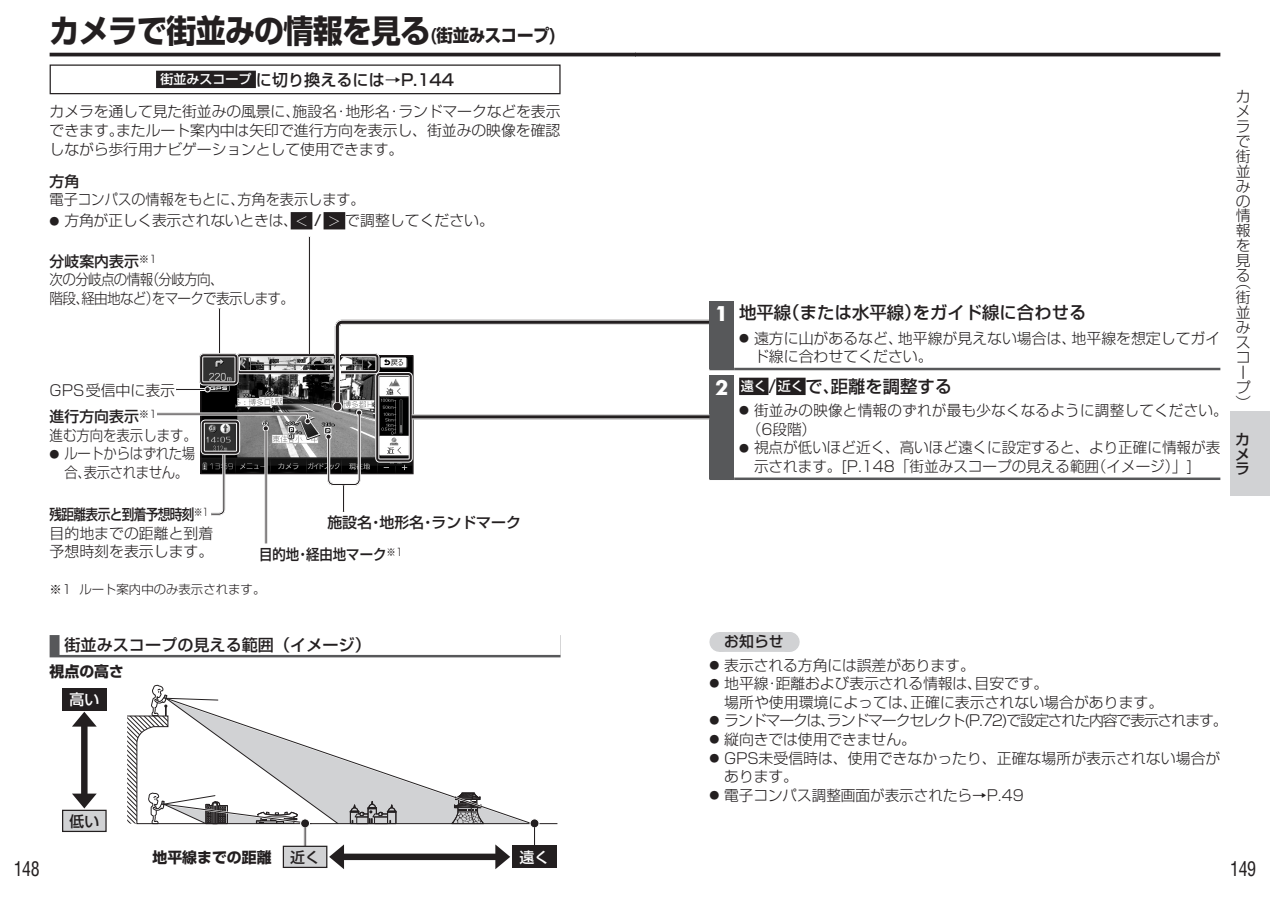
<style>
.page{position:relative;width:1270px;height:903px;background:#fff}
.page>*{position:absolute;margin:0;border:0;box-sizing:border-box;transform-origin:0 0}
.t1{font:700 32.2px "Shin Go Pro";letter-spacing:-.025em;color:#231f20;scale:.93 1}
.t2{font:condensed 19.78px "Helvetica";letter-spacing:-.025em;color:#231f20;scale:.9 1}
.t3{font:500 17.32px "Shin Go Pro";color:#231f20}
.t4{font:500 17.32px "Shin Go Pro";color:#231f20;scale:.9 1}
.t5{font:500 16.1px "Shin Go Pro";color:#231f20}
.t6{font:300 14.88px/14.9px "Shin Go Pro";color:#231f20}
.t7{font:300 14.88px/18.6px "Shin Go Pro";letter-spacing:-.05em;color:#231f20;scale:.91 1}
.t8{font:300 14.88px "Shin Go Pro";letter-spacing:-.075em;color:#231f20}
.t9{font:300 14.88px "Shin Go Pro";letter-spacing:-.02em;color:#231f20}
.t10{font:500 14.88px/14.3px "Shin Go Pro";color:#231f20;text-align:justify}
.t11{font:300 14.88px "Shin Go Pro";color:#231f20;scale:.95 1}
.t12{font:300 14.88px/18.6px "Shin Go Pro";letter-spacing:-.025em;color:#231f20;text-align:center;scale:.9 1}
.t13{font:300 14.88px/18.6px "Shin Go Pro";color:#231f20;scale:.9 1}
.t14{font:700 14.88px "Shin Go Pro";color:#231f20}
.t15{font:500 14.88px "Shin Go Pro";color:#231f20;scale:.9 1}
.t16{font:500 14.88px "Shin Go Pro";color:#fff}
.t17{font:300 12.42px "Shin Go Pro";color:#231f20}
.s1{font-size:17.68px}
.s2{font-size:12.95px;color:#fff}
.s3{font-size:9.97px}
.s4{font-family:"Koz Min Pro";font-weight:400;font-size:12.95px;color:#fff}
.s5{font-weight:500}
.s6{font-family:"Futura";font-weight:700;font-size:19.78px;color:#fff}
</style>
<div class="page">
<hr style="left:50px;top:53px;width:585px;height:3px;background:#231f20">
<hr style="left:635px;top:53px;width:585px;height:3px;background:#231f20">
<div style="left:1230px;top:412px;width:40px;height:84px;background:#d1d2d4"></div>
<div style="left:156px;top:71px;width:100px;height:17px;background:#231f20"></div>
<div style="left:50px;top:64px;width:511px;height:30px;border:1px solid #231f20"></div>
<div style="left:50px;top:635px;width:511px;height:22px;background:#57585a"></div>
<div style="left:60px;top:634px;width:501px;height:21px;background:#fff"></div>
<div style="left:62px;top:688px;width:45px;height:22px;background:#231f20"></div>
<div style="left:63px;top:810px;width:43px;height:21px;background:#d1d2d4"></div>
<div style="left:62px;top:810px;width:45px;height:22px;border:1px solid #231f20"></div>
<div style="left:530px;top:819px;width:9px;height:9px;background:#231f20;border-radius:50%"></div>
<div style="left:530px;top:818px;width:9px;height:10px;border:1px solid #fff;border-radius:50%"></div>
<div style="left:512px;top:846px;width:45px;height:22px;background:#231f20"></div>
<svg style="left:72px;top:712px;width:25px;height:96px"></svg>
<svg style="left:127px;top:684px;width:409px;height:185px"></svg>
<div style="left:291px;top:212px;width:21px;height:17px;background:#231f20"></div>
<div style="left:324px;top:212px;width:21px;height:17px;background:#231f20"></div>
<hr style="left:218px;top:309px;width:3px;height:46px;background:#231f20">
<hr style="left:218px;top:309px;width:1px;height:46px;background:#fff">
<hr style="left:220px;top:309px;width:1px;height:46px;background:#fff">
<hr style="left:308px;top:237px;width:3px;height:117px;background:#231f20">
<hr style="left:308px;top:237px;width:1px;height:117px;background:#fff">
<hr style="left:310px;top:237px;width:1px;height:117px;background:#fff">
<div style="left:709px;top:301px;width:25px;height:68px;background:#57585a"></div>
<hr style="left:709px;top:368px;width:25px;height:2px;background:#57585a">
<hr style="left:734px;top:368px;width:486px;height:2px;background:#57585a">
<div style="left:709px;top:375px;width:25px;height:104px;background:#57585a"></div>
<hr style="left:709px;top:477px;width:25px;height:3px;background:#57585a">
<hr style="left:734px;top:477px;width:486px;height:3px;background:#57585a">
<div style="left:739px;top:378px;width:29px;height:17px;background:#231f20"></div>
<div style="left:776px;top:378px;width:30px;height:17px;background:#231f20"></div>
<div style="left:719px;top:632px;width:70px;height:20px;background:#d1d2d4"></div>
<svg style="left:789px;top:632px;width:1px;height:20px"></svg>
<hr style="left:265px;top:431px;width:2px;height:112px;background:#231f20">
<hr style="left:265px;top:431px;width:1px;height:112px;background:#fff">
<svg style="left:157px;top:317px;width:557px;height:200px"></svg>
<h1 class="t1" style="left:50px;top:5px;width:547px">カメラで街並みの情報を見る<span class="s1">(街並みスコープ)</span></h1>
<p class="t5" style="left:160px;top:66px;width:295px"><span class="s2">街並みスコープ</span> に切り換えるには→P.144</p>
<p class="t6" style="left:50px;top:101px;width:512px;line-height:18.6px;text-align:justify">カメラを通して見た街並みの風景に、施設名・地形名・ランドマークなどを表示できます。またルート案内中は矢印で進行方向を表示し、街並みの映像を確認しながら歩行用ナビゲーションとして使用できます。</p>
<p class="t10" style="left:50px;top:172px;width:31px">方角</p>
<p class="t11" style="left:50px;top:187px;width:333px">電子コンパスの情報をもとに、方角を表示します。</p>
<p class="t9" style="left:50px;top:209px;width:446px"><span class="s3">●</span> 方角が正しく表示されないときは、<span class="s4">＜</span> <span class="s5">/</span> <span class="s4">＞</span>で調整してください。</p>
<p class="t7" style="left:50px;top:250px;width:270px"><span class="s5">分岐案内表示</span><sup>※1<br></sup>次の分岐点の情報（分岐方向、<br>階段、経由地など）をマークで表示します。</p>
<p class="t6" style="left:50px;top:381px;width:127px">GPS受信中に表示</p>
<p class="t13" style="left:50px;top:405px;width:165px"><span class="s5">進行方向表示</span><sup>※1<br></sup>進む方向を表示します。</p>
<p class="t12" style="left:50px;top:443px;width:163px"><span class="s3">●</span> ルートからはずれた場合、表示されません。</p>
<p class="t6" style="left:50px;top:503px;width:165px;line-height:18.6px"><span class="s5">残距離表示と到着予想時刻</span><sup>※1</sup>目的地までの距離と到着予想時刻を表示します。</p>
<p class="t10" style="left:327px;top:514px;width:195px">施設名・地形名・ランドマーク</p>
<p class="t15" style="left:259px;top:542px;width:161px">目的地・経由地マーク<sup>※1</sup></p>
<p class="t17" style="left:50px;top:579px;width:217px">※1 ルート案内中のみ表示されます。</p>
<p class="t5" style="left:64px;top:631px;width:308px">街並みスコープの見える範囲（イメージ）</p>
<p class="t14" style="left:50px;top:659px;width:76px">視点の高さ</p>
<p class="t16" style="left:69px;top:687px;width:31px">高い</p>
<p class="t10" style="left:69px;top:812px;width:31px">低い</p>
<p class="t3" style="left:715px;top:298px;width:373px"><span class="s6">1</span> 地平線（または水平線）をガイド線に合わせる</p>
<p class="t6" style="left:754px;top:327px;width:468px;line-height:18.6px;text-indent:-15px"><span class="s3">●</span> 遠方に山があるなど、地平線が見えない場合は、地平線を想定してガイド線に合わせてください。</p>
<p class="t4" style="left:715px;top:372px;width:265px"><span class="s6">2</span> <span class="s2">遠く</span>/<span class="s2">近く</span>で、距離を調整する</p>
<p class="t6" style="left:747px;top:399px;width:482px;line-height:18.6px;text-indent:-8px"><span class="s3">●</span> 街並みの映像と情報のずれが最も少なくなるように調整してください。（6段階）</p>
<p class="t6" style="left:754px;top:437px;width:468px;line-height:18.6px;text-indent:-15px"><span class="s3">●</span> 視点が低いほど近く、高いほど遠くに設定すると、より正確に情報が表示されます。[P.148「街並みスコープの見える範囲（イメージ）」]</p>
<p class="t6" style="left:1236px;top:87px;width:16px;text-align:justify">カメラで街並みの情報を見る</p>
<p class="t6" style="left:1236px;top:274px;width:16px">（街並みスコープ）</p>
<p class="t10" style="left:1235px;top:431px;width:15px">カメラ</p>
<p class="t10" style="left:709px;top:632px;width:91px">　お知らせ　</p>
<p class="t6" style="left:709px;top:655px;width:267px"><span class="s3">●</span> 表示される方角には誤差があります。</p>
<p class="t6" style="left:724px;top:672px;width:441px;line-height:18.6px;text-indent:-15px"><span class="s3">●</span> 地平線・距離および表示される情報は、目安です。<br>場所や使用環境によっては、正確に表示されない場合があります。</p>
<p class="t8" style="left:709px;top:708px;width:520px"><span class="s3">●</span> ランドマークは、ランドマークセレクト(P.72)で設定された内容で表示されます。</p>
<p class="t6" style="left:709px;top:730px;width:208px"><span class="s3">●</span> 縦向きでは使用できません。</p>
<p class="t6" style="left:724px;top:747px;width:498px;line-height:18.6px;text-indent:-15px"><span class="s3">●</span> GPS未受信時は、使用できなかったり、正確な場所が表示されない場合があります。</p>
<p class="t6" style="left:709px;top:786px;width:316px"><span class="s3">●</span> 電子コンパス調整画面が表示されたら→P.49</p>
<p class="t14" style="left:153px;top:845px;width:121px">地平線までの距離</p>
<p class="t10" style="left:290px;top:848px;width:31px">近く</p>
<p class="t16" style="left:520px;top:844px;width:31px">遠く</p>
<h2 class="t2" style="left:14px;top:856px;width:30px">148</h2>
<h2 class="t2" style="left:1230px;top:856px;width:30px">149</h2>
</div>
